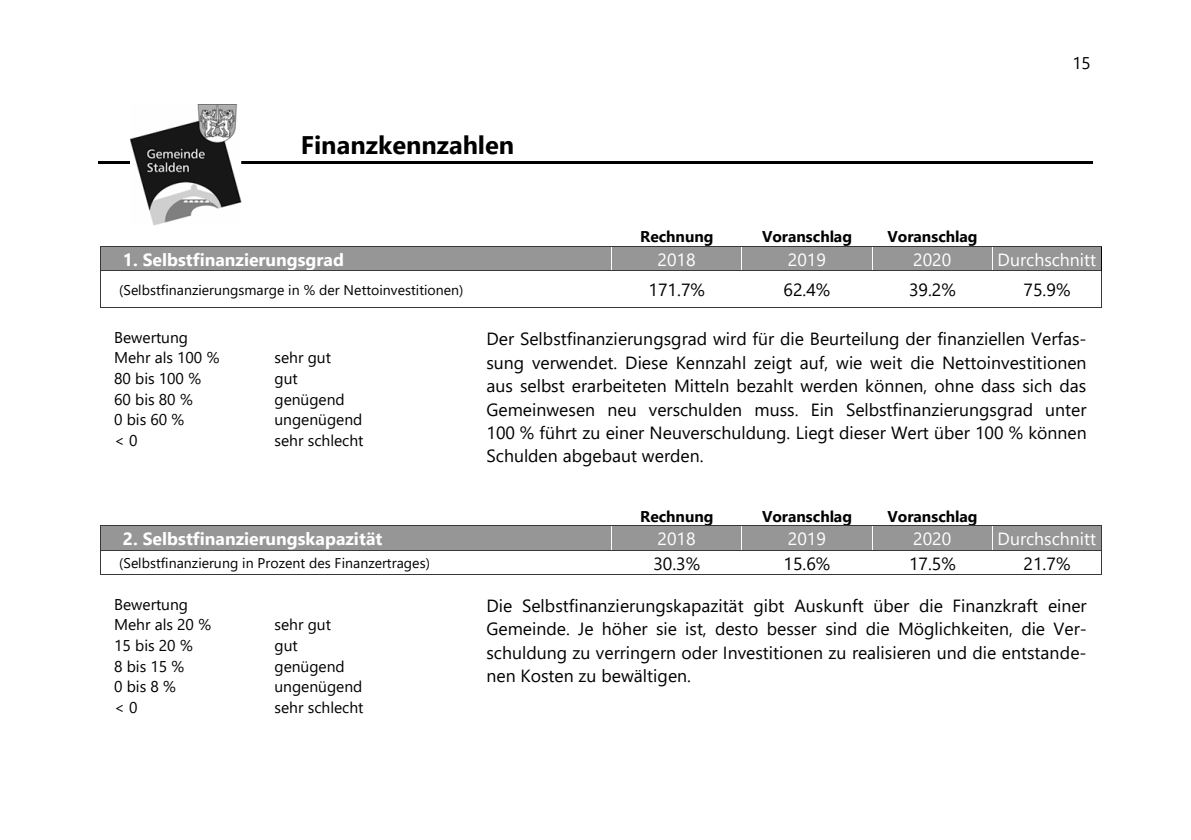
<style>
.page{position:relative;width:1191px;height:840px;background:#fff}
.page>*{position:absolute;margin:0;border:0;box-sizing:border-box;transform-origin:0 0}
.t1{font:700 25.4px "Segoe UI";color:#000}
.t2{font:17.6px/23.4px "Segoe UI";color:#000;text-align:justify}
.t3{font:700 17.6px "Segoe UI";color:#fff}
.t4{font:17.6px "Segoe UI";color:#fff}
.t5{font:17px "Segoe UI";color:#000}
.t6{font:15.6px "Segoe UI";color:#000}
.t7{font:700 15.6px "Segoe UI";color:#000}
.t8{font:14px "Segoe UI";color:#000}
</style>
<div class="page">
<hr style="left:98px;top:161px;width:994px;height:2px;background:#000">
<div style="left:105px;top:247px;width:501px;height:23px;background:#969696"></div>
<div style="left:612px;top:247px;width:130px;height:23px;background:#969696"></div>
<div style="left:742px;top:247px;width:130px;height:23px;background:#969696"></div>
<div style="left:872px;top:247px;width:120px;height:23px;background:#969696"></div>
<div style="left:992px;top:247px;width:108px;height:23px;background:#969696"></div>
<hr style="left:126px;top:246px;width:176px;height:1px;background:#383838">
<hr style="left:303px;top:246px;width:308px;height:1px;background:#383838">
<hr style="left:613px;top:246px;width:128px;height:1px;background:#383838">
<hr style="left:743px;top:246px;width:129px;height:1px;background:#383838">
<hr style="left:873px;top:246px;width:119px;height:1px;background:#383838">
<hr style="left:993px;top:246px;width:108px;height:1px;background:#383838">
<svg style="left:100px;top:246px;width:26px;height:25px"></svg>
<hr style="left:101px;top:270px;width:510px;height:1px;background:#383838">
<hr style="left:613px;top:270px;width:128px;height:1px;background:#383838">
<svg style="left:741px;top:246px;width:2px;height:25px"></svg>
<hr style="left:743px;top:270px;width:129px;height:1px;background:#383838">
<svg style="left:872px;top:246px;width:1px;height:25px"></svg>
<hr style="left:873px;top:270px;width:119px;height:1px;background:#383838">
<svg style="left:992px;top:246px;width:1px;height:25px"></svg>
<hr style="left:993px;top:270px;width:108px;height:1px;background:#383838">
<svg style="left:1101px;top:246px;width:1px;height:25px"></svg>
<hr style="left:100px;top:271px;width:1px;height:36px;background:#383838">
<hr style="left:101px;top:307px;width:511px;height:1px;background:#383838">
<hr style="left:611px;top:307px;width:131px;height:1px;background:#383838">
<hr style="left:741px;top:307px;width:131px;height:1px;background:#383838">
<hr style="left:872px;top:307px;width:120px;height:1px;background:#383838">
<hr style="left:992px;top:307px;width:109px;height:1px;background:#383838">
<hr style="left:1101px;top:271px;width:1px;height:36px;background:#383838">
<div style="left:105px;top:526px;width:501px;height:23px;background:#969696"></div>
<div style="left:612px;top:526px;width:130px;height:23px;background:#969696"></div>
<div style="left:742px;top:526px;width:130px;height:23px;background:#969696"></div>
<div style="left:872px;top:526px;width:120px;height:23px;background:#969696"></div>
<div style="left:992px;top:526px;width:108px;height:23px;background:#969696"></div>
<hr style="left:126px;top:525px;width:176px;height:1px;background:#383838">
<hr style="left:303px;top:525px;width:308px;height:1px;background:#383838">
<hr style="left:613px;top:525px;width:128px;height:1px;background:#383838">
<hr style="left:743px;top:525px;width:129px;height:1px;background:#383838">
<hr style="left:873px;top:525px;width:119px;height:1px;background:#383838">
<hr style="left:993px;top:525px;width:108px;height:1px;background:#383838">
<hr style="left:101px;top:549px;width:510px;height:1px;background:#383838">
<hr style="left:613px;top:549px;width:128px;height:1px;background:#383838">
<svg style="left:741px;top:525px;width:2px;height:25px"></svg>
<hr style="left:743px;top:549px;width:129px;height:1px;background:#383838">
<svg style="left:872px;top:525px;width:1px;height:24px"></svg>
<hr style="left:873px;top:549px;width:119px;height:1px;background:#383838">
<svg style="left:992px;top:525px;width:1px;height:24px"></svg>
<hr style="left:993px;top:549px;width:108px;height:1px;background:#383838">
<svg style="left:100px;top:525px;width:26px;height:49px"></svg>
<hr style="left:101px;top:573px;width:511px;height:1px;background:#383838">
<hr style="left:611px;top:573px;width:131px;height:1px;background:#383838">
<hr style="left:741px;top:573px;width:131px;height:1px;background:#383838">
<hr style="left:872px;top:573px;width:120px;height:1px;background:#383838">
<hr style="left:992px;top:573px;width:109px;height:1px;background:#383838">
<svg style="left:1101px;top:525px;width:1px;height:49px"></svg>
<img style="left:131px;top:105px;width:111px;height:120px">
<p class="t1" style="left:301px;top:121px;width:215px">Finanzkennzahlen</p>
<p class="t7" style="left:640px;top:222px;width:75px">Rechnung</p>
<p class="t7" style="left:762px;top:222px;width:92px">Voranschlag</p>
<p class="t7" style="left:887px;top:222px;width:92px">Voranschlag</p>
<p class="t5" style="left:1072px;top:47px;width:20px">15</p>
<p class="t3" style="left:123px;top:243px;width:223px">1. Selbstfinanzierungsgrad</p>
<p class="t4" style="left:657px;top:243px;width:40px">2018</p>
<p class="t4" style="left:788px;top:243px;width:40px">2019</p>
<p class="t4" style="left:913px;top:243px;width:40px">2020</p>
<p class="t4" style="left:997px;top:243px;width:100px">Durchschnitt</p>
<p class="t8" style="left:119px;top:277px;width:346px">(Selbstfinanzierungsmarge in % der Nettoinvestitionen)</p>
<p class="t2" style="left:648px;top:277px;width:58px">171.7%</p>
<p class="t2" style="left:783px;top:277px;width:48px">62.4%</p>
<p class="t2" style="left:909px;top:277px;width:48px">39.2%</p>
<p class="t2" style="left:1023px;top:277px;width:48px">75.9%</p>
<p class="t6" style="left:114px;top:322px;width:76px">Bewertung</p>
<p class="t6" style="left:114px;top:343px;width:107px">Mehr als 100 %</p>
<p class="t6" style="left:274px;top:343px;width:58px">sehr gut</p>
<p class="t6" style="left:114px;top:363px;width:89px">80 bis 100 %</p>
<p class="t6" style="left:274px;top:363px;width:25px">gut</p>
<p class="t6" style="left:114px;top:384px;width:80px">60 bis 80 %</p>
<p class="t6" style="left:274px;top:384px;width:72px">genügend</p>
<p class="t6" style="left:114px;top:405px;width:72px">0 bis 60 %</p>
<p class="t6" style="left:274px;top:405px;width:89px">ungenügend</p>
<p class="t6" style="left:114px;top:425px;width:25px">&lt; 0</p>
<p class="t6" style="left:274px;top:425px;width:91px">sehr schlecht</p>
<p class="t2" style="left:486px;top:325px;width:602px">Der Selbstfinanzierungsgrad wird für die Beurteilung der finanziellen Verfas&shy;sung verwendet. Diese Kennzahl zeigt auf, wie weit die Nettoinvestitionen aus selbst erarbeiteten Mitteln bezahlt werden können, ohne dass sich das Gemeinwesen neu verschulden muss. Ein Selbstfinanzierungsgrad unter 100 % führt zu einer Neuverschuldung. Liegt dieser Wert über 100 % können Schulden abgebaut werden.</p>
<p class="t7" style="left:640px;top:501px;width:75px">Rechnung</p>
<p class="t7" style="left:762px;top:501px;width:92px">Voranschlag</p>
<p class="t7" style="left:887px;top:501px;width:92px">Voranschlag</p>
<p class="t3" style="left:123px;top:522px;width:261px">2. Selbstfinanzierungskapazität</p>
<p class="t4" style="left:657px;top:522px;width:40px">2018</p>
<p class="t4" style="left:788px;top:522px;width:40px">2019</p>
<p class="t4" style="left:913px;top:522px;width:40px">2020</p>
<p class="t4" style="left:997px;top:522px;width:100px">Durchschnitt</p>
<p class="t8" style="left:119px;top:549px;width:312px">(Selbstfinanzierung in Prozent des Finanzertrages)</p>
<p class="t2" style="left:653px;top:549px;width:48px">30.3%</p>
<p class="t2" style="left:783px;top:549px;width:48px">15.6%</p>
<p class="t2" style="left:909px;top:549px;width:48px">17.5%</p>
<p class="t2" style="left:1023px;top:549px;width:48px">21.7%</p>
<p class="t6" style="left:114px;top:589px;width:76px">Bewertung</p>
<p class="t6" style="left:114px;top:609px;width:99px">Mehr als 20 %</p>
<p class="t6" style="left:274px;top:609px;width:58px">sehr gut</p>
<p class="t6" style="left:114px;top:630px;width:80px">15 bis 20 %</p>
<p class="t6" style="left:274px;top:630px;width:25px">gut</p>
<p class="t6" style="left:114px;top:651px;width:72px">8 bis 15 %</p>
<p class="t6" style="left:274px;top:651px;width:72px">genügend</p>
<p class="t6" style="left:114px;top:671px;width:63px">0 bis 8 %</p>
<p class="t6" style="left:274px;top:671px;width:89px">ungenügend</p>
<p class="t6" style="left:114px;top:692px;width:25px">&lt; 0</p>
<p class="t6" style="left:274px;top:692px;width:91px">sehr schlecht</p>
<p class="t2" style="left:486px;top:592px;width:602px">Die Selbstfinanzierungskapazität gibt Auskunft über die Finanzkraft einer Gemeinde. Je höher sie ist, desto besser sind die Möglichkeiten, die Ver&shy;schuldung zu verringern oder Investitionen zu realisieren und die entstande&shy;nen Kosten zu bewältigen.</p>
</div>
